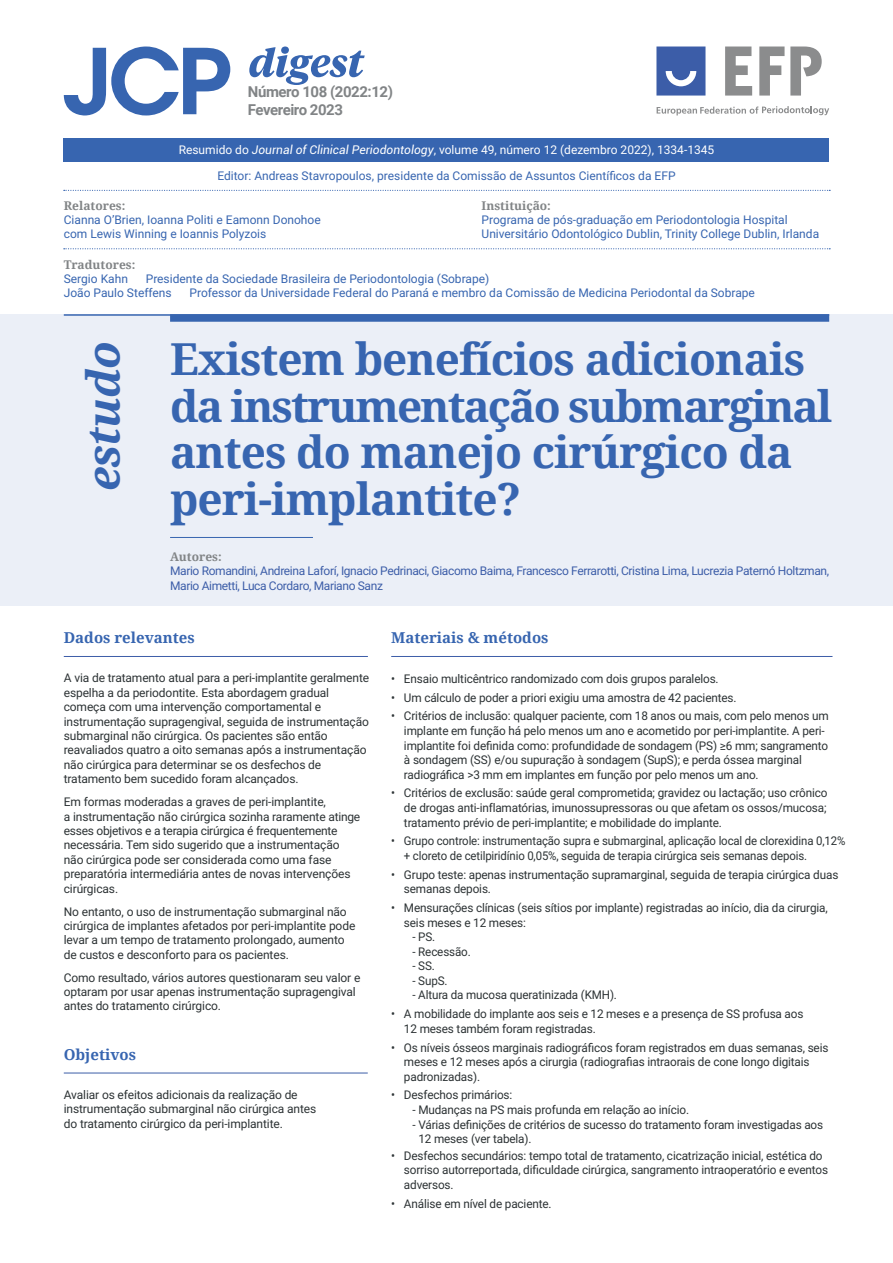
<style>
.page{position:relative;width:893px;height:1263px;background:#fff}
.page>*{position:absolute;margin:0;border:0;box-sizing:border-box;transform-origin:0 0}
.t1{font:italic 700 45px "Noto Serif";letter-spacing:-.02em;color:#3765b0}
.t2{font:700 44.1px/46.5px "Noto Serif";letter-spacing:-.02em;color:#3765b0}
.t3{font:700 43.2px "Noto Serif";letter-spacing:-.045em;color:#3765b0}
.t4{font:700 15px "Noto Serif";color:#3765b0}
.t5{font:700 15px/18px "Roboto";letter-spacing:-.03em;color:#818486}
.t6{font:12px/14.4px "Roboto";letter-spacing:-.01em;color:#2c3234}
.t7{font:12px/14.4px "Roboto";color:#3765b0}
.t8{font:12px/14.4px "Roboto";letter-spacing:-.03em;color:#3c5da8}
.t9{font:12px/14.5px "Roboto";letter-spacing:-.01em;color:#2c3234;scale:.95 1}
.t10{font:12px "Roboto";color:#fff}
.t11{font:700 12px "Noto Serif";color:#818486}
.s1{font-style:italic}
</style>
<div class="page">
<div style="left:64px;top:139px;width:765px;height:23px;background:#3765b0"></div>
<svg style="left:64px;top:47px;width:166px;height:68px"></svg>
<svg style="left:249px;top:47px;width:116px;height:38px"></svg>
<svg style="left:64px;top:190px;width:766px;height:1px"></svg>
<div style="left:0;top:314px;width:893px;height:292px;background:#ebeff7"></div>
<hr style="left:64px;top:314px;width:765px;height:2px;background:#3765b0">
<div style="left:170px;top:314px;width:659px;height:8px;background:#3765b0"></div>
<hr style="left:170px;top:537px;width:143px;height:1px;background:#3765b0">
<hr style="left:64px;top:656px;width:304px;height:1px;background:#3c5da8">
<hr style="left:64px;top:1073px;width:304px;height:1px;background:#3c5da8">
<hr style="left:391px;top:656px;width:441px;height:1px;background:#3c5da8">
<svg style="left:656px;top:47px;width:49px;height:49px;background:#5270b2"></svg>
<svg style="left:657px;top:106px;width:172px;height:9px"></svg>
<svg style="left:725px;top:47px;width:27px;height:49px"></svg>
<svg style="left:759px;top:47px;width:25px;height:49px"></svg>
<svg style="left:790px;top:47px;width:32px;height:49px"></svg>
<svg style="left:64px;top:248px;width:766px;height:1px"></svg>
<p class="t5" style="left:248px;top:82px;width:146px">Número 108 (2022:12)<br>Fevereiro 2023</p>
<p class="t10" style="left:179px;top:141px;width:537px">Resumido do <span class="s1">Journal of Clinical Periodontology</span>, volume 49, número 12 (dezembro 2022), 1334-1345</p>
<p class="t7" style="left:217px;top:168px;width:460px">Editor: Andreas Stavropoulos, presidente da Comissão de Assuntos Científicos da EFP</p>
<p class="t11" style="left:64px;top:197px;width:63px">Relatores:</p>
<p class="t7" style="left:64px;top:212px;width:258px">Cianna O’Brien, Ioanna Politi e Eamonn Donohoe com Lewis Winning e Ioannis Polyzois</p>
<p class="t11" style="left:482px;top:197px;width:71px">Instituição:</p>
<p class="t7" style="left:482px;top:212px;width:339px">Programa de pós-graduação em Periodontologia Hospital<br>Universitário Odontológico Dublin, Trinity College Dublin, Irlanda</p>
<p class="t11" style="left:64px;top:256px;width:73px">Tradutores:</p>
<p class="t7" style="left:64px;top:271px;width:66px">Sergio Kahn</p>
<p class="t7" style="left:64px;top:271px;width:427px;text-indent:82px">Presidente da Sociedade Brasileira de Periodontologia (Sobrape)<br>João Paulo Steffens</p>
<p class="t7" style="left:190px;top:285px;width:567px">Professor da Universidade Federal do Paraná e membro da Comissão de Medicina Periodontal da Sobrape</p>
<h1 class="t1" style="left:72px;top:491px;width:151px;rotate:-90deg">estudo</h1>
<h2 class="t2" style="left:170px;top:334px;width:637px">Existem benefícios adicionais</h2>
<h3 class="t3" style="left:170px;top:376px;width:664px">da instrumentação submarginal</h3>
<h2 class="t2" style="left:170px;top:427px;width:624px">antes do manejo cirúrgico da peri-implantite?</h2>
<p class="t11" style="left:170px;top:548px;width:53px">Autores:</p>
<p class="t8" style="left:170px;top:563px;width:661px">Mario Romandini, Andreina Laforí, Ignacio Pedrinaci, Giacomo Baima, Francesco Ferrarotti, Cristina Lima, Lucrezia Paternó Holtzman,<br>Mario Aimetti, Luca Cordaro, Mariano Sanz</p>
<p class="t4" style="left:64px;top:627px;width:132px">Dados relevantes</p>
<p class="t6" style="left:64px;top:670px;width:307px">A via de tratamento atual para a peri-implantite geralmente espelha a da periodontite. Esta abordagem gradual começa com uma intervenção comportamental e instrumentação supragengival, seguida de instrumentação submarginal não cirúrgica. Os pacientes são então reavaliados quatro a oito semanas após a instrumentação não cirúrgica para determinar se os desfechos de tratamento bem sucedido foram alcançados.</p>
<p class="t6" style="left:64px;top:794px;width:298px">Em formas moderadas a graves de peri-implantite,<br>a instrumentação não cirúrgica sozinha raramente atinge esses objetivos e a terapia cirúrgica é frequentemente necessária. Tem sido sugerido que a instrumentação não cirúrgica pode ser considerada como uma fase preparatória intermediária antes de novas intervenções cirúrgicas.</p>
<p class="t6" style="left:64px;top:903px;width:293px">No entanto, o uso de instrumentação submarginal não cirúrgica de implantes afetados por peri-implantite pode levar a um tempo de tratamento prolongado, aumento de custos e desconforto para os pacientes.</p>
<p class="t6" style="left:64px;top:970px;width:298px">Como resultado, vários autores questionaram seu valor e optaram por usar apenas instrumentação supragengival antes do tratamento cirúrgico.</p>
<p class="t4" style="left:64px;top:1044px;width:74px">Objetivos</p>
<p class="t6" style="left:64px;top:1087px;width:254px">Avaliar os efeitos adicionais da realização de instrumentação submarginal não cirúrgica antes do tratamento cirúrgico da peri-implantite.</p>
<p class="t4" style="left:391px;top:627px;width:159px">Materiais &amp; métodos</p>
<p class="t6" style="left:391px;top:671px;width:329px">• Ensaio multicêntrico randomizado com dois grupos paralelos.</p>
<p class="t6" style="left:391px;top:690px;width:347px">• Um cálculo de poder a priori exigiu uma amostra de 42 pacientes.</p>
<p class="t6" style="left:404px;top:708px;width:426px;text-indent:-13px">• Critérios de inclusão: qualquer paciente, com 18 anos ou mais, com pelo menos um implante em função há pelo menos um ano e acometido por peri-implantite. A peri&shy;implantite foi definida como: profundidade de sondagem (PS) ≥6 mm; sangramento à sondagem (SS) e/ou supuração à sondagem (SupS); e perda óssea marginal radiográfica &gt;3 mm em implantes em função por pelo menos um ano.</p>
<p class="t6" style="left:404px;top:785px;width:425px;text-align:justify;text-indent:-13px">• Critérios de exclusão: saúde geral comprometida; gravidez ou lactação; uso crônico de drogas anti-inflamatórias, imunossupressoras ou que afetam os ossos/mucosa; tratamento prévio de peri-implantite; e mobilidade do implante.</p>
<p class="t9" style="left:404px;top:833px;width:466px;text-indent:-13px">• Grupo controle: instrumentação supra e submarginal, aplicação local de clorexidina 0,12% + cloreto de cetilpiridínio 0,05%, seguida de terapia cirúrgica seis semanas depois.</p>
<p class="t6" style="left:404px;top:867px;width:436px;text-indent:-13px">• Grupo teste: apenas instrumentação supramarginal, seguida de terapia cirúrgica duas semanas depois.</p>
<p class="t6" style="left:404px;top:900px;width:425px;text-indent:-13px">• Mensurações clínicas (seis sítios por implante) registradas ao início, dia da cirurgia, seis meses e 12 meses:</p>
<p class="t6" style="left:412px;top:929px;width:24px">- PS.</p>
<p class="t6" style="left:412px;top:944px;width:60px">- Recessão.</p>
<p class="t6" style="left:412px;top:958px;width:24px">- SS.</p>
<p class="t6" style="left:412px;top:973px;width:37px">- SupS.</p>
<p class="t6" style="left:412px;top:987px;width:206px">- Altura da mucosa queratinizada (KMH).</p>
<p class="t6" style="left:404px;top:1006px;width:401px;text-indent:-13px">• A mobilidade do implante aos seis e 12 meses e a presença de SS profusa aos<br>12 meses também foram registradas.</p>
<p class="t6" style="left:404px;top:1039px;width:426px;text-indent:-13px">• Os níveis ósseos marginais radiográficos foram registrados em duas semanas, seis meses e 12 meses após a cirurgia (radiografias intraorais de cone longo digitais padronizadas).</p>
<p class="t6" style="left:391px;top:1087px;width:123px">• Desfechos primários:</p>
<p class="t6" style="left:412px;top:1102px;width:278px">- Mudanças na PS mais profunda em relação ao início.</p>
<p class="t6" style="left:418px;top:1116px;width:406px;text-indent:-6px">- Várias definições de critérios de sucesso do tratamento foram investigadas aos<br>12 meses (ver tabela).</p>
<p class="t6" style="left:404px;top:1148px;width:426px;text-indent:-13px">• Desfechos secundários: tempo total de tratamento, cicatrização inicial, estética do sorriso autorreportada, dificuldade cirúrgica, sangramento intraoperatório e eventos adversos.</p>
<p class="t6" style="left:391px;top:1196px;width:162px">• Análise em nível de paciente.</p>
</div>
